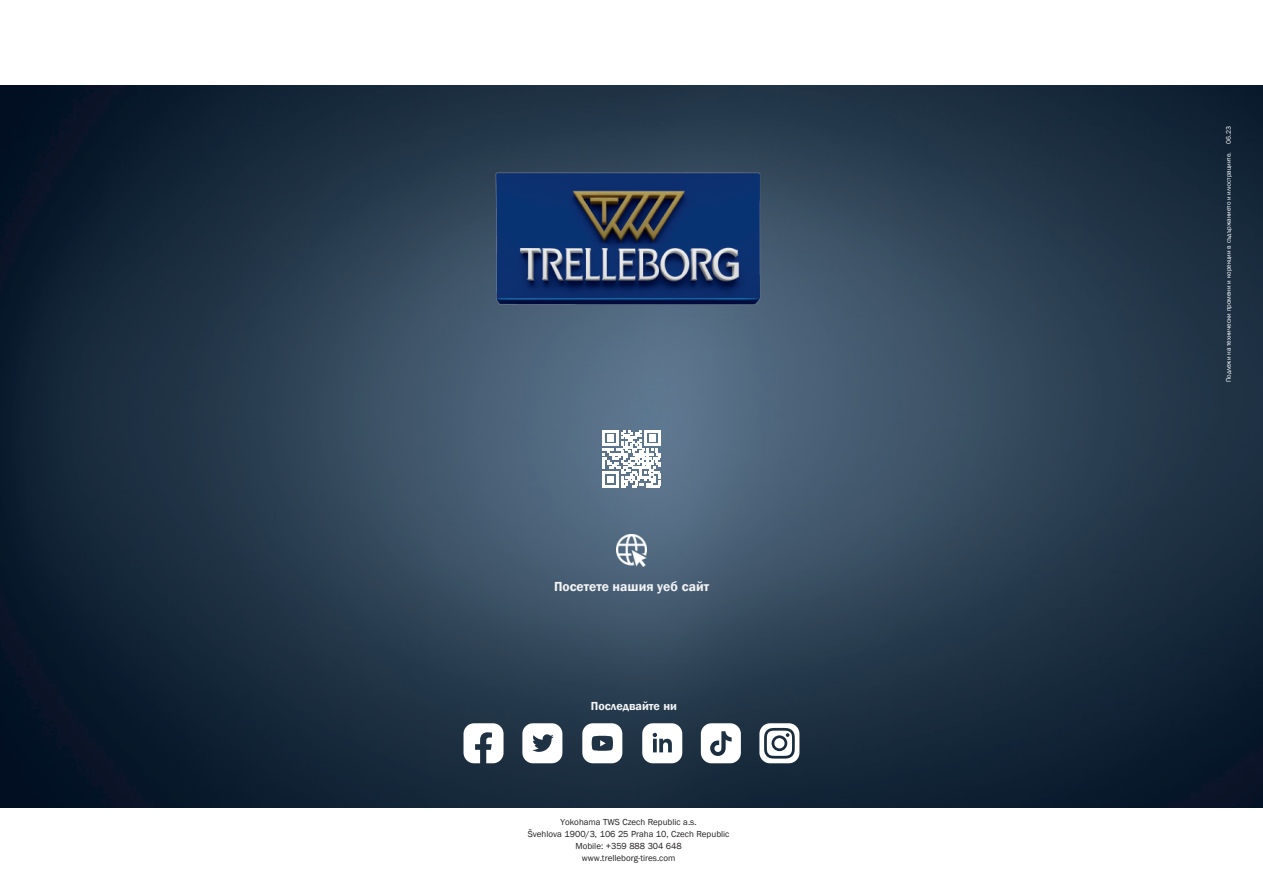
<style>
.page{position:relative;width:1263px;height:893px;background:#fff}
.page>*{position:absolute;margin:0;border:0;box-sizing:border-box;transform-origin:0 0}
.t1{font:600 13.5px "Franklin Gothic";color:#f2f3f4}
.t2{font:600 12px "Franklin Gothic";color:#f2f3f4}
.t3{font:9px/12px "Franklin Gothic";color:#231f20;text-align:center}
.t4{font:6.75px "Franklin Gothic";color:#fff}
</style>
<div class="page">
<img style="left:0;top:85px;width:1263px;height:723px">
<img style="left:489px;top:167px;width:279px;height:145px">
<img style="left:616px;top:535px;width:30px;height:31px">
<svg style="left:522px;top:723px;width:40px;height:40px"></svg>
<svg style="left:701px;top:723px;width:40px;height:40px"></svg>
<svg style="left:642px;top:723px;width:40px;height:40px"></svg>
<svg style="left:582px;top:723px;width:40px;height:40px"></svg>
<svg style="left:463px;top:723px;width:40px;height:40px"></svg>
<svg style="left:759px;top:723px;width:40px;height:40px"></svg>
<svg style="left:603px;top:430px;width:57px;height:58px"></svg>
<hr style="left:646px;top:485px;width:14px;height:3px;background:#fff">
<h1 class="t1" style="left:554px;top:579px;width:156px">Посетете нашия уеб сайт</h1>
<h2 class="t2" style="left:591px;top:699px;width:88px">Последвайте ни</h2>
<p class="t3" style="left:528px;top:817px;width:203px">Yokohama TWS Czech Republic a.s.<br>Švehlova 1900/3, 106 25 Praha 10, Czech Republic Mobile: +359 888 304 648 www.trelleborg-tires.com</p>
<p class="t4" style="left:1224px;top:144px;width:19px;rotate:-90deg">06.23</p>
<p class="t4" style="left:1224px;top:382px;width:232px;rotate:-90deg">Подлежи на технически промени и корекции в съдържанието и илюстрациите.</p>
</div>
